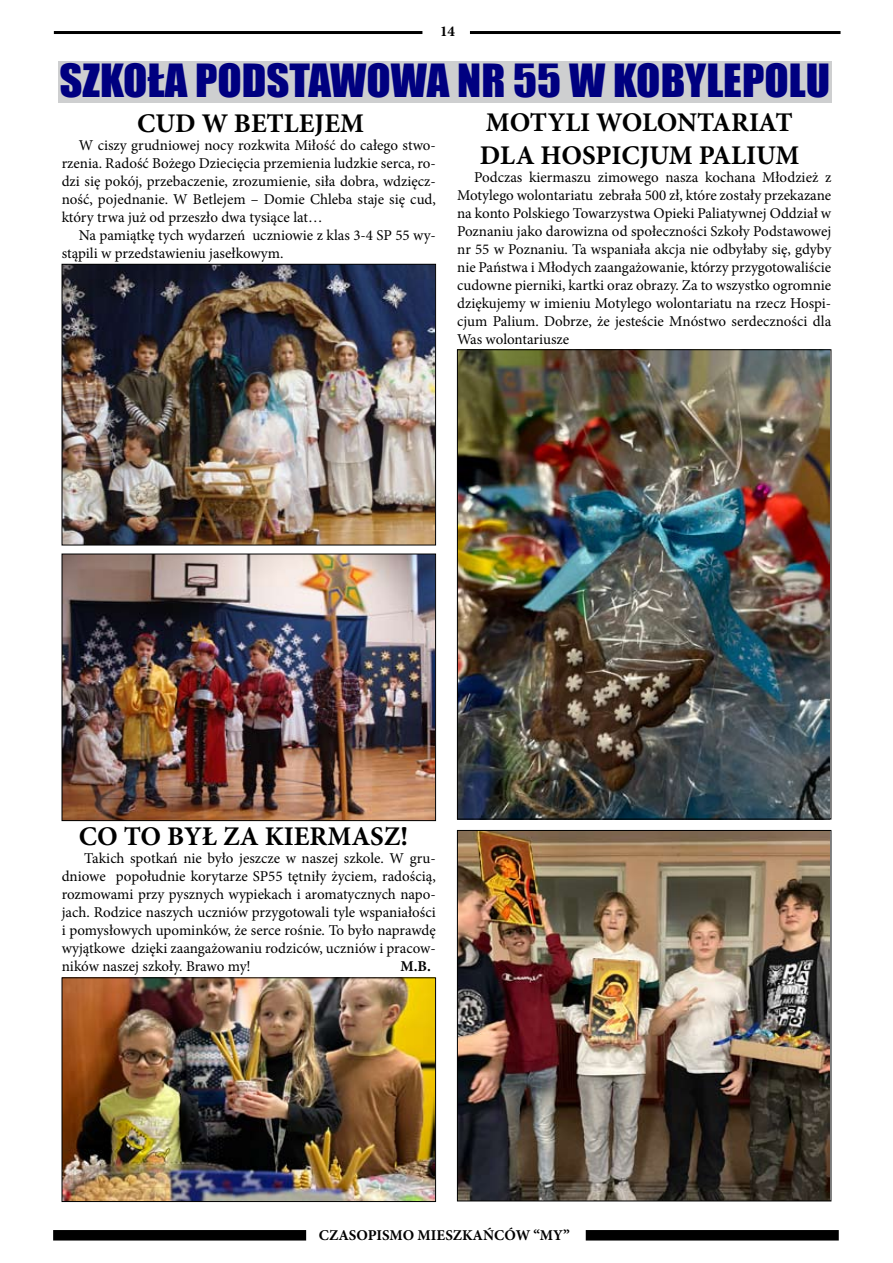
<style>
.page{position:relative;width:893px;height:1263px;background:#fff}
.page>*{position:absolute;margin:0;border:0;box-sizing:border-box;transform-origin:0 0}
.t1{font:42px "Impact";color:#000080;scale:1.06 1}
.t2{font:700 27px/32.4px "Minion Pro";color:#000}
.t3{font:15px/18px "Minion Pro";color:#000;text-align:justify}
.t4{font:700 15px "Minion Pro";color:#000}
</style>
<div class="page">
<hr style="left:54px;top:31px;width:368px;height:3px;background:#000">
<hr style="left:470px;top:31px;width:370px;height:3px;background:#000">
<div style="left:53px;top:1230px;width:253px;height:10px;background:#000"></div>
<div style="left:586px;top:1230px;width:253px;height:10px;background:#000"></div>
<div style="left:58px;top:61px;width:773px;height:42px;background:#cecfd0"></div>
<img style="left:64px;top:266px;width:370px;height:277px">
<div style="left:62px;top:264px;width:374px;height:281px;border:1px solid #000"></div>
<img style="left:459px;top:351px;width:370px;height:466px">
<img style="left:459px;top:832px;width:370px;height:367px">
<div style="left:457px;top:830px;width:374px;height:371px;border:1px solid #000"></div>
<img style="left:64px;top:556px;width:370px;height:263px">
<div style="left:62px;top:554px;width:374px;height:267px;border:1px solid #000"></div>
<img style="left:64px;top:979px;width:370px;height:221px">
<div style="left:62px;top:977px;width:374px;height:225px;border:1px solid #000"></div>
<p class="t4" style="left:440px;top:21px;width:16px">14</p>
<h1 class="t1" style="left:59px;top:48px;width:729px">SZKOŁA PODSTAWOWA NR 55 W KOBYLEPOLU</h1>
<h2 class="t2" style="left:137px;top:106px;width:228px">CUD W BETLEJEM</h2>
<p class="t3" style="left:62px;top:136px;width:376px;text-indent:17px">W ciszy grudniowej nocy rozkwita Miłość do całego stwo&shy;rzenia. Radość Bożego Dziecięcia przemienia ludzkie serca, ro&shy;dzi się pokój, przebaczenie, zrozumienie, siła dobra, wdzięcz&shy;ność, pojednanie. W Betlejem – Domie Chleba staje się cud, który trwa już od przeszło dwa tysiące lat…</p>
<p class="t3" style="left:62px;top:226px;width:376px;text-indent:17px">Na pamiątkę tych wydarzeń uczniowie z klas 3-4 SP 55 wy&shy;stąpili w przedstawieniu jasełkowym.</p>
<h2 class="t2" style="left:480px;top:106px;width:321px">MOTYLI WOLONTARIAT<br>DLA HOSPICJUM PALIUM</h2>
<p class="t3" style="left:457px;top:168px;width:376px;text-indent:17px">Podczas kiermaszu zimowego nasza kochana Młodzież z Motylego wolontariatu zebrała 500 zł, które zostały przekazane na konto Polskiego Towarzystwa Opieki Paliatywnej Oddział w Poznaniu jako darowizna od społeczności Szkoły Podstawowej nr 55 w Poznaniu. Ta wspaniała akcja nie odbyłaby się, gdyby nie Państwa i Młodych zaangażowanie, którzy przygotowaliście cudowne pierniki, kartki oraz obrazy. Za to wszystko ogromnie dziękujemy w imieniu Motylego wolontariatu na rzecz Hospi&shy;cjum Palium. Dobrze, że jesteście Mnóstwo serdeczności dla Was wolontariusze</p>
<h2 class="t2" style="left:79px;top:820px;width:331px">CO TO BYŁ ZA KIERMASZ!</h2>
<p class="t3" style="left:62px;top:849px;width:376px;text-indent:23px">Takich spotkań nie było jeszcze w naszej szkole. W gru&shy;dniowe popołudnie korytarze SP55 tętniły życiem, radością, rozmowami przy pysznych wypiekach i aromatycznych napo&shy;jach. Rodzice naszych uczniów przygotowali tyle wspaniałości i pomysłowych upominków, że serce rośnie. To było naprawdę wyjątkowe dzięki zaangażowaniu rodziców, uczniów i pracow&shy;ników naszej szkoły. Brawo my!</p>
<p class="t4" style="left:400px;top:955px;width:32px">M.B.</p>
<p class="t4" style="left:319px;top:1224px;width:252px">CZASOPISMO MIESZKAŃCÓW “MY”</p>
</div>
